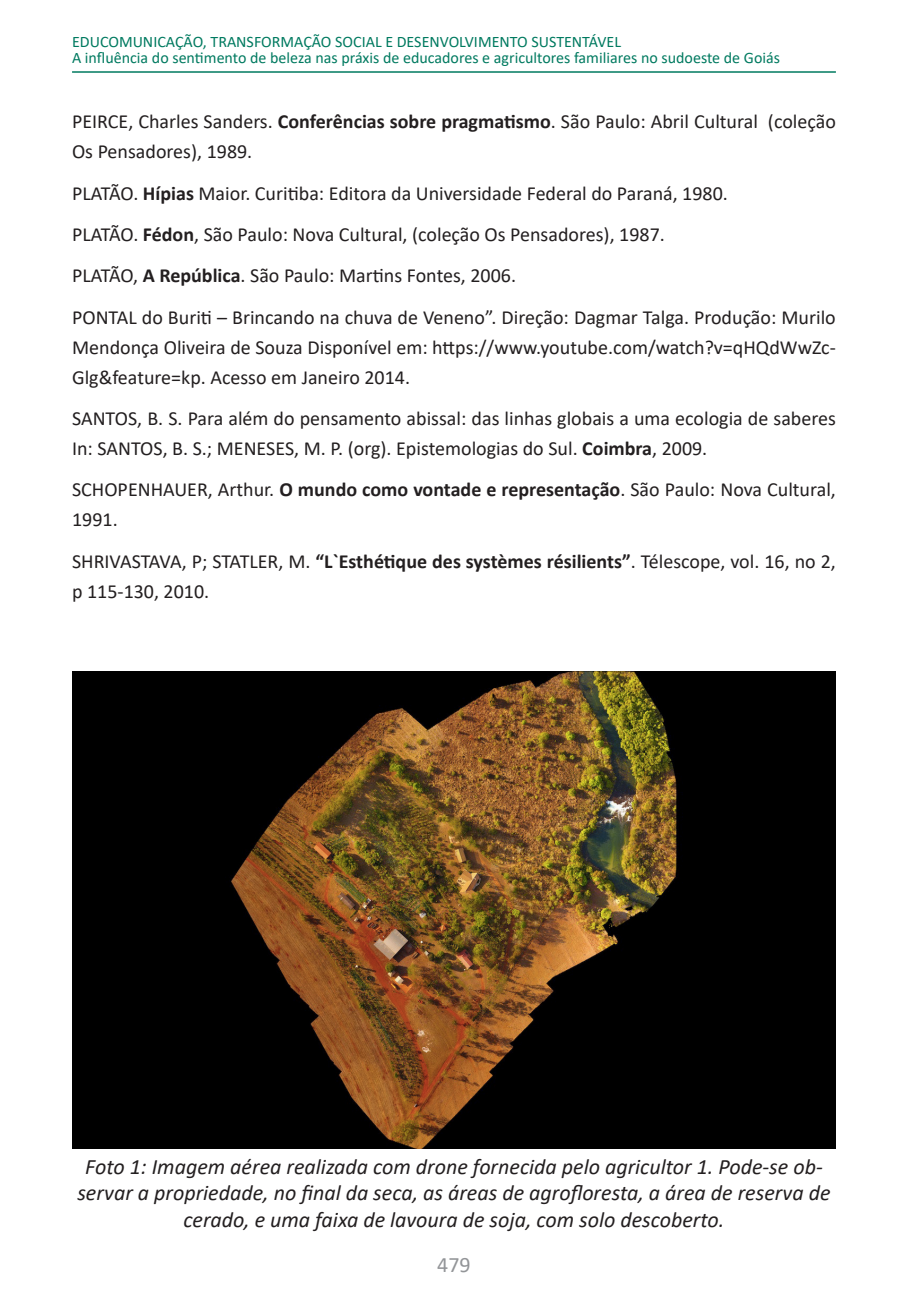
<style>
.page{position:relative;width:908px;height:1304px;background:#fff}
.page>*{position:absolute;margin:0;border:0;box-sizing:border-box;transform-origin:0 0}
.legenda_de_figura{font:italic 22px/26.4px "Calibri";color:#231f20;text-align:center}
.t1{font:22px "Calibri";color:#939598}
.referências{font:20px/30px "Calibri";color:#231f20}
.t2{font:16px/16px "Calibri";color:#007a60}
.s1{font-weight:700}
</style>
<div class="page">
<hr style="left:72px;top:71px;width:763px;height:2px;background:#007a60">
<img style="left:72px;top:672px;width:763px;height:477px">
<p class="t2" style="left:72px;top:33px;width:709px">EDUCOMUNICAÇÃO, TRANSFORMAÇÃO SOCIAL E DESENVOLVIMENTO SUSTENTÁVEL<br>A influência do sentimento de beleza nas práxis de educadores e agricultores familiares no sudoeste de Goiás</p>
<p class="referências" style="left:72px;top:106px;width:765px">PEIRCE, Charles Sanders. <span class="s1">Conferências sobre pragmatismo</span>. São Paulo: Abril Cultural (coleção<br>Os Pensadores), 1989.</p>
<p class="referências" style="left:72px;top:178px;width:657px">PLATÃO. <span class="s1">Hípias</span> Maior. Curitiba: Editora da Universidade Federal do Paraná, 1980.</p>
<p class="referências" style="left:72px;top:219px;width:594px">PLATÃO. <span class="s1">Fédon</span>, São Paulo: Nova Cultural, (coleção Os Pensadores), 1987.</p>
<p class="referências" style="left:72px;top:260px;width:445px">PLATÃO, <span class="s1">A República</span>. São Paulo: Martins Fontes, 2006.</p>
<p class="referências" style="left:72px;top:302px;width:765px;text-align:justify">PONTAL do Buriti – Brincando na chuva de Veneno”. Direção: Dagmar Talga. Produção: Murilo Mendonça Oliveira de Souza Disponível em: https://www.youtube.com/watch?v=qHQdWwZc-Glg&amp;feature=kp. Acesso em Janeiro 2014.</p>
<p class="referências" style="left:72px;top:403px;width:765px">SANTOS, B. S. Para além do pensamento abissal: das linhas globais a uma ecologia de saberes<br>In: SANTOS, B. S.; MENESES, M. P. (org). Epistemologias do Sul. <span class="s1">Coimbra</span>, 2009.</p>
<p class="referências" style="left:72px;top:474px;width:765px">SCHOPENHAUER, Arthur. <span class="s1">O mundo como vontade e representação</span>. São Paulo: Nova Cultural,<br>1991.</p>
<p class="referências" style="left:72px;top:546px;width:765px">SHRIVASTAVA, P; STATLER, M. <span class="s1">“L`Esthétique des systèmes résilients”</span>. Télescope, vol. 16, no 2, p 115-130, 2010.</p>
<p class="legenda_de_figura" style="left:77px;top:1152px;width:754px">Foto 1: Imagem aérea realizada com drone fornecida pelo agricultor 1. Pode-se ob&shy;servar a propriedade, no final da seca, as áreas de agrofloresta, a área de reserva de cerado, e uma faixa de lavoura de soja, com solo descoberto.</p>
<p class="t1" style="left:437px;top:1249px;width:35px">479</p>
</div>
